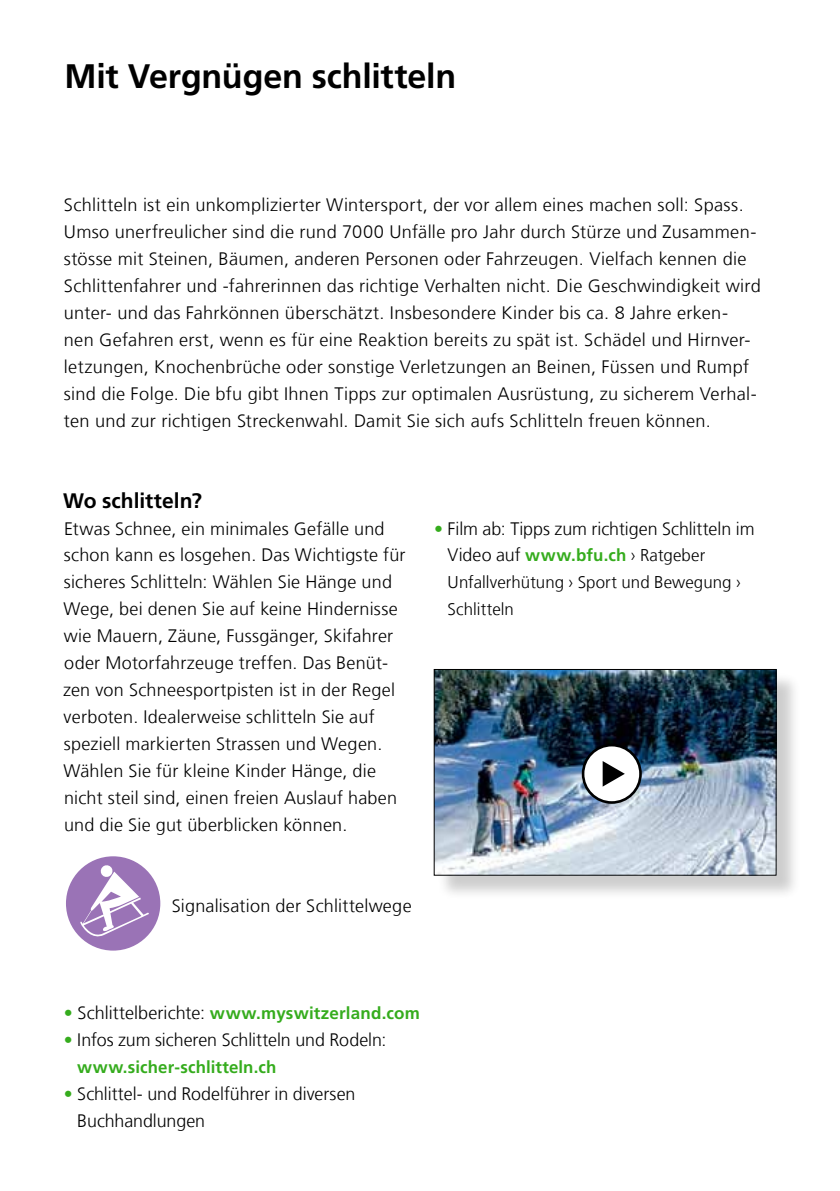
<style>
.page{position:relative;width:840px;height:1191px;background:#fff}
.page>*{position:absolute;margin:0;border:0;box-sizing:border-box;transform-origin:0 0}
.t1{font:700 34px "Frutiger LT Com";letter-spacing:-.005em;color:#000}
.t2{font:700 21px "Frutiger LT Com";color:#000}
.t3{font:300 18px/27px "Frutiger LT Com";letter-spacing:.015em;color:#000}
.t4{font:300 18px/27px "Frutiger LT Com";letter-spacing:-.005em;color:#000}
.t5{font:300 17px/27px "Frutiger LT Com";letter-spacing:.005em;color:#000}
.t6{font:700 17px "Frutiger";letter-spacing:.01em;color:#35ac1d}
.t7{font:700 17px "Frutiger LT Com";letter-spacing:.005em;color:#35ac1d}
.s1{color:#35ac1d}
.s2{font-size:18px}
.s3{font-weight:700;color:#35ac1d}
.s4{font-family:"Frutiger LT Com";font-weight:300;font-size:18px}
.s5{font-family:"Frutiger LT Com";font-weight:300;font-size:18px;color:#000}
</style>
<div class="page">
<hr style="left:839px;top:0;width:1px;height:1191px;background:#f2f3f3">
<svg style="left:66px;top:856px;width:94px;height:94px"></svg>
<div style="left:436px;top:672px;width:365px;height:228px;background:#000;opacity:.2"></div>
<img style="left:435px;top:671px;width:339px;height:202px">
<div style="left:433px;top:669px;width:343px;height:206px;border:1px solid #000"></div>
<svg style="left:581px;top:744px;width:60px;height:60px"></svg>
<h1 class="t1" style="left:64px;top:56px;width:393px">Mit Vergnügen schlitteln</h1>
<p class="t3" style="left:64px;top:192px;width:698px">Schlitteln ist ein unkomplizierter Wintersport, der vor allem eines machen soll: Spass.<br>Umso unerfreulicher sind die rund 7000 Unfälle pro Jahr durch Stürze und Zusammen&shy;stösse mit Steinen, Bäumen, anderen Personen oder Fahrzeugen. Vielfach kennen die Schlittenfahrer und -fahrerinnen das richtige Verhalten nicht. Die Geschwindigkeit wird unter-- und das Fahrkönnen überschätzt. Insbesondere Kinder bis ca. 8 Jahre erken&shy;nen Gefahren erst, wenn es für eine Reaktion bereits zu spät ist. Schädel und Hirnver&shy;letzungen, Knochenbrüche oder sonstige Verletzungen an Beinen, Füssen und Rumpf sind die Folge. Die bfu gibt Ihnen Tipps zur optimalen Ausrüstung, zu sicherem Verhal&shy;ten und zur richtigen Streckenwahl. Damit Sie sich aufs Schlitteln freuen können.</p>
<p class="t2" style="left:63px;top:488px;width:140px">Wo schlitteln?</p>
<p class="t3" style="left:63px;top:515px;width:344px">Etwas Schnee, ein minimales Gefälle und schon kann es losgehen. Das Wichtigste für sicheres Schlitteln: Wählen Sie Hänge und Wege, bei denen Sie auf keine Hindernisse wie Mauern, Zäune, Fussgänger, Skifahrer oder Motorfahrzeuge treffen. Das Benüt&shy;zen von Schneesportpisten ist in der Regel verboten. Idealerweise schlitteln Sie auf speziell markierten Strassen und Wegen.<br>Wählen Sie für kleine Kinder Hänge, die nicht steil sind, einen freien Auslauf haben und die Sie gut überblicken können.</p>
<p class="t3" style="left:434px;top:515px;width:321px"><span class="s1">•</span> Film ab: Tipps zum richtigen Schlitteln im</p>
<p class="t5" style="left:447px;top:542px;width:294px"><span class="s2">Video auf</span> <span class="s3">www.bfu.ch</span> › Ratgeber<br>Unfallverhütung › Sport und Bewegung ›<br>Schlitteln</p>
<p class="t3" style="left:171px;top:892px;width:241px">Signalisation der Schlittelwege</p>
<p class="t6" style="left:64px;top:1003px;width:357px"><span class="s4">•</span> <span class="s5">Schlittelberichte:</span> www.myswitzerland.com</p>
<p class="t4" style="left:64px;top:1026px;width:324px"><span class="s1">•</span> Infos zum sicheren Schlitteln und Rodeln:</p>
<p class="t7" style="left:77px;top:1057px;width:200px">www.sicher-schlitteln.ch</p>
<p class="t4" style="left:77px;top:1080px;width:279px;text-indent:-13px"><span class="s1">•</span> Schlittel- und Rodelführer in diversen<br>Buchhandlungen</p>
</div>
